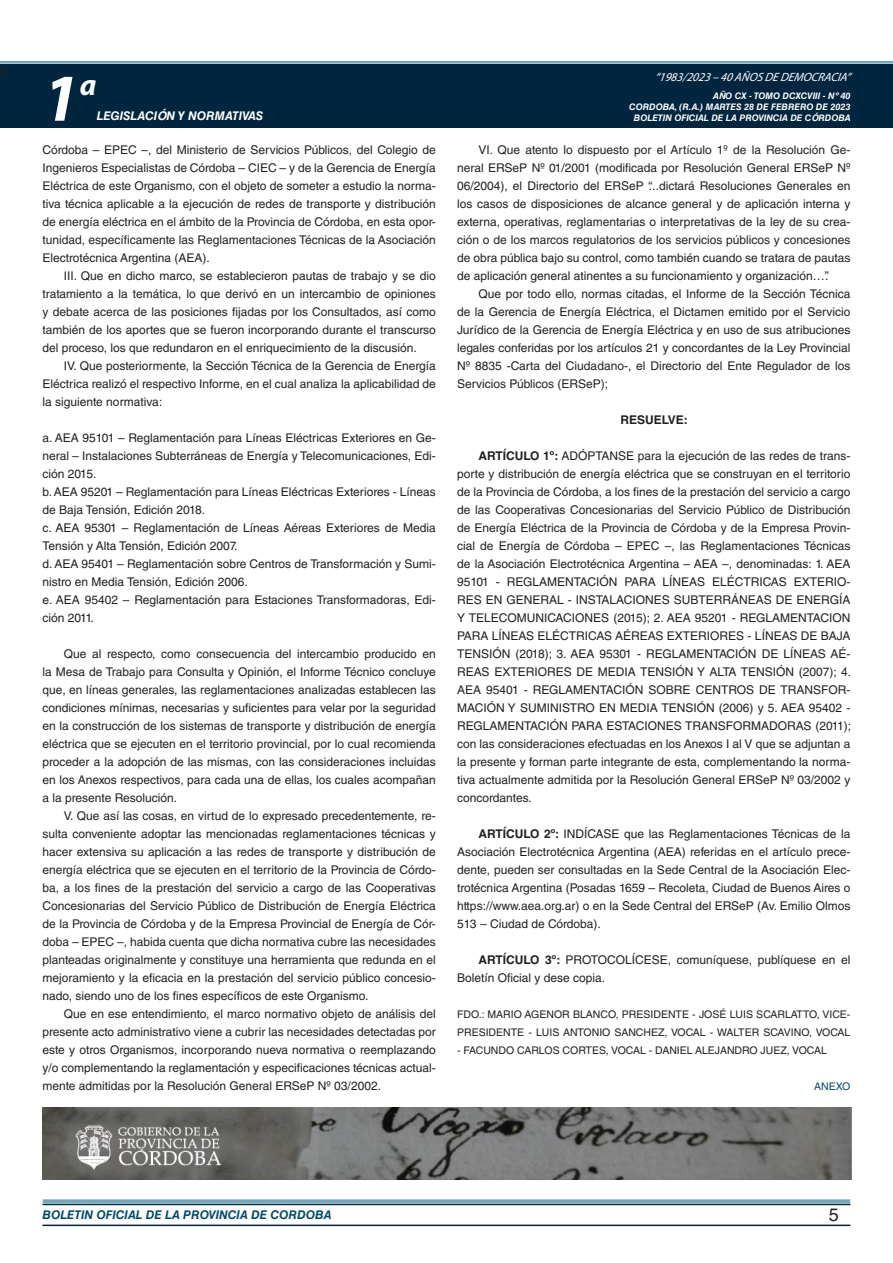
<style>
.page{position:relative;width:893px;height:1263px;background:#fff}
.page>*{position:absolute;margin:0;border:0;box-sizing:border-box;transform-origin:0 0}
.t1{font:italic 700 67.5px "Myriad Pro";color:#fff}
.t2{font:italic 700 30px "Myriad Pro";color:#fff}
.t3{font:18px "Minion Pro";color:#231f20}
.t4{font:18px "Helvetica LT Std";color:#231f20}
.TEXTO_BASE{font:12px/18px "Helvetica LT Std";color:#231f20;text-align:justify}
.t5{font:italic 700 12px "Helvetica LT Std";color:#004b6c}
.t6{font:italic 12px "Myriad Pro";color:#fff}
.t7{font:italic 700 12px "Helvetica LT Std";color:#fff}
.RESUELVE{font:700 12px "Helvetica LT Std";color:#231f20}
.FIRMA{font:10.5px/18px "Helvetica LT Std";color:#231f20}
.ANEXO{font:10.5px "Helvetica LT Std";color:#004b6c}
.t8{font:italic 700 9px/10.8px "Helvetica LT Std";color:#fff;text-align:right}
.s1{font-weight:700}
</style>
<div class="page">
<div style="left:0;top:61px;width:893px;height:6px;background:#fff;opacity:.75"></div>
<div style="left:0;top:64px;width:893px;height:64px;background:#00263f"></div>
<hr style="left:43px;top:1224px;width:807px;height:2px;background:#00263f">
<div style="left:42px;top:1198px;width:809px;height:8px;background:#fff;opacity:.75"></div>
<img style="left:43px;top:1108px;width:808px;height:72px">
<h3 class="t3" style="left:0;top:59px;width:10px">4</h3>
<h1 class="t1" style="left:43px;top:54px;width:38px">1</h1>
<h2 class="t2" style="left:80px;top:66px;width:18px">a</h2>
<p class="t7" style="left:97px;top:109px;width:168px">LEGISLACIÓN Y NORMATIVAS</p>
<p class="TEXTO_BASE" style="left:43px;top:141px;width:395px">Córdoba – EPEC –, del Ministerio de Servicios Públicos, del Colegio de Ingenieros Especialistas de Córdoba – CIEC – y de la Gerencia de Energía Eléctrica de este Organismo, con el objeto de someter a estudio la norma&shy;tiva técnica aplicable a la ejecución de redes de transporte y distribución de energía eléctrica en el ámbito de la Provincia de Córdoba, en esta opor&shy;tunidad, específicamente las Reglamentaciones Técnicas de la Asociación Electrotécnica Argentina (AEA).</p>
<p class="TEXTO_BASE" style="left:43px;top:267px;width:395px;text-indent:21px">III. Que en dicho marco, se establecieron pautas de trabajo y se dio tratamiento a la temática, lo que derivó en un intercambio de opiniones y debate acerca de las posiciones fijadas por los Consultados, así como también de los aportes que se fueron incorporando durante el transcurso del proceso, los que redundaron en el enriquecimiento de la discusión.</p>
<p class="TEXTO_BASE" style="left:43px;top:357px;width:395px;text-indent:21px">IV. Que posteriormente, la Sección Técnica de la Gerencia de Energía Eléctrica realizó el respectivo Informe, en el cual analiza la aplicabilidad de la siguiente normativa:</p>
<p class="TEXTO_BASE" style="left:43px;top:429px;width:395px">a. AEA 95101 – Reglamentación para Líneas Eléctricas Exteriores en Ge&shy;neral – Instalaciones Subterráneas de Energía y Telecomunicaciones, Edi&shy;ción 2015.</p>
<p class="TEXTO_BASE" style="left:43px;top:483px;width:395px">b. AEA 95201 – Reglamentación para Líneas Eléctricas Exteriores - Líneas de Baja Tensión, Edición 2018.</p>
<p class="TEXTO_BASE" style="left:43px;top:519px;width:395px">c. AEA 95301 – Reglamentación de Líneas Aéreas Exteriores de Media<br>Tensión y Alta Tensión, Edición 2007.</p>
<p class="TEXTO_BASE" style="left:43px;top:555px;width:395px">d. AEA 95401 – Reglamentación sobre Centros de Transformación y Sumi&shy;nistro en Media Tensión, Edición 2006.</p>
<p class="TEXTO_BASE" style="left:43px;top:591px;width:395px">e. AEA 95402 – Reglamentación para Estaciones Transformadoras, Edi&shy;ción 2011.</p>
<p class="TEXTO_BASE" style="left:43px;top:645px;width:395px;text-indent:21px">Que al respecto, como consecuencia del intercambio producido en la Mesa de Trabajo para Consulta y Opinión, el Informe Técnico concluye que, en líneas generales, las reglamentaciones analizadas establecen las condiciones mínimas, necesarias y suficientes para velar por la seguridad en la construcción de los sistemas de transporte y distribución de energía eléctrica que se ejecuten en el territorio provincial, por lo cual recomienda proceder a la adopción de las mismas, con las consideraciones incluidas en los Anexos respectivos, para cada una de ellas, los cuales acompañan a la presente Resolución.</p>
<p class="TEXTO_BASE" style="left:43px;top:807px;width:395px;text-indent:21px">V. Que así las cosas, en virtud de lo expresado precedentemente, re&shy;sulta conveniente adoptar las mencionadas reglamentaciones técnicas y hacer extensiva su aplicación a las redes de transporte y distribución de energía eléctrica que se ejecuten en el territorio de la Provincia de Córdo&shy;ba, a los fines de la prestación del servicio a cargo de las Cooperativas Concesionarias del Servicio Público de Distribución de Energía Eléctrica de la Provincia de Córdoba y de la Empresa Provincial de Energía de Cór&shy;doba – EPEC –, habida cuenta que dicha normativa cubre las necesidades planteadas originalmente y constituye una herramienta que redunda en el mejoramiento y la eficacia en la prestación del servicio público concesio&shy;nado, siendo uno de los fines específicos de este Organismo.</p>
<p class="TEXTO_BASE" style="left:43px;top:1005px;width:395px;text-indent:21px">Que en ese entendimiento, el marco normativo objeto de análisis del presente acto administrativo viene a cubrir las necesidades detectadas por este y otros Organismos, incorporando nueva normativa o reemplazando y/o complementando la reglamentación y especificaciones técnicas actual&shy;mente admitidas por la Resolución General ERSeP Nº 03/2002.</p>
<p class="t6" style="left:655px;top:70px;width:197px">“ 1983/2023 – 40 AÑOS DE DEMOCRACIA”</p>
<p class="t8" style="left:629px;top:91px;width:223px">AÑO CX - TOMO DCXCVIII - Nº 40<br>CORDOBA, (R.A.) MARTES 28 DE FEBRERO DE 2023<br>BOLETIN OFICIAL DE LA PROVINCIA DE CÓRDOBA</p>
<p class="TEXTO_BASE" style="left:457px;top:141px;width:395px;text-indent:21px">VI. Que atento lo dispuesto por el Artículo 1º de la Resolución Ge&shy;neral ERSeP Nº 01/2001 (modificada por Resolución General ERSeP Nº 06/2004), el Directorio del ERSeP “...dictará Resoluciones Generales en los casos de disposiciones de alcance general y de aplicación interna y externa, operativas, reglamentarias o interpretativas de la ley de su crea&shy;ción o de los marcos regulatorios de los servicios públicos y concesiones de obra pública bajo su control, como también cuando se tratara de pautas de aplicación general atinentes a su funcionamiento y organización…”.</p>
<p class="TEXTO_BASE" style="left:457px;top:285px;width:395px;text-indent:21px">Que por todo ello, normas citadas, el Informe de la Sección Técnica de la Gerencia de Energía Eléctrica, el Dictamen emitido por el Servicio Jurídico de la Gerencia de Energía Eléctrica y en uso de sus atribuciones legales conferidas por los artículos 21 y concordantes de la Ley Provincial Nº 8835 -Carta del Ciudadano-, el Directorio del Ente Regulador de los Servicios Públicos (ERSeP);</p>
<p class="RESUELVE" style="left:620px;top:412px;width:69px">RESUELVE:</p>
<p class="TEXTO_BASE" style="left:457px;top:447px;width:396px;text-indent:21px"><span class="s1">ARTÍCULO 1º:</span> ADÓPTANSE para la ejecución de las redes de trans&shy;porte y distribución de energía eléctrica que se construyan en el territorio de la Provincia de Córdoba, a los fines de la prestación del servicio a cargo de las Cooperativas Concesionarias del Servicio Público de Distribución de Energía Eléctrica de la Provincia de Córdoba y de la Empresa Provin&shy;cial de Energía de Córdoba – EPEC –, las Reglamentaciones Técnicas de la Asociación Electrotécnica Argentina – AEA –, denominadas: 1. AEA 95101 - REGLAMENTACIÓN PARA LÍNEAS ELÉCTRICAS EXTERIO-RES EN GENERAL - INSTALACIONES SUBTERRÁNEAS DE ENERGÍA Y TELECOMUNICACIONES (2015); 2. AEA 95201 - REGLAMENTACION PARA LÍNEAS ELÉCTRICAS AÉREAS EXTERIORES - LÍNEAS DE BAJA TENSIÓN (2018); 3. AEA 95301 - REGLAMENTACIÓN DE LÍNEAS AÉ-REAS EXTERIORES DE MEDIA TENSIÓN Y ALTA TENSIÓN (2007); 4.<br>AEA 95401 - REGLAMENTACIÓN SOBRE CENTROS DE TRANSFOR-MACIÓN Y SUMINISTRO EN MEDIA TENSIÓN (2006) y 5. AEA 95402 - REGLAMENTACIÓN PARA ESTACIONES TRANSFORMADORAS (2011); con las consideraciones efectuadas en los Anexos I al V que se adjuntan a la presente y forman parte integrante de esta, complementando la norma&shy;tiva actualmente admitida por la Resolución General ERSeP Nº 03/2002 y concordantes.</p>
<p class="TEXTO_BASE" style="left:457px;top:825px;width:395px;text-indent:21px"><span class="s1">ARTÍCULO 2º:</span> INDÍCASE que las Reglamentaciones Técnicas de la Asociación Electrotécnica Argentina (AEA) referidas en el artículo prece&shy;dente, pueden ser consultadas en la Sede Central de la Asociación Elec&shy;trotécnica Argentina (Posadas 1659 – Recoleta, Ciudad de Buenos Aires o https://www.aea.org.ar) o en la Sede Central del ERSeP (Av. Emilio Olmos 513 – Ciudad de Córdoba).</p>
<p class="TEXTO_BASE" style="left:457px;top:951px;width:395px;text-indent:21px"><span class="s1">ARTÍCULO 3º:</span> PROTOCOLÍCESE, comuníquese, publíquese en el<br>Boletín Oficial y dese copia.</p>
<p class="FIRMA" style="left:457px;top:1005px;width:395px">FDO.: MARIO AGENOR BLANCO, PRESIDENTE - JOSÉ LUIS SCARLATTO, VICE-<br>PRESIDENTE - LUIS ANTONIO SANCHEZ, VOCAL - WALTER SCAVINO, VOCAL</p>
<p class="FIRMA" style="left:457px;top:1041px;width:371px">- FACUNDO CARLOS CORTES, VOCAL - DANIEL ALEJANDRO JUEZ, VOCAL</p>
<p class="ANEXO" style="left:814px;top:1080px;width:38px">ANEXO</p>
<p class="t5" style="left:43px;top:1208px;width:290px">BOLETIN OFICIAL DE LA PROVINCIA DE CORDOBA</p>
<h3 class="t4" style="left:829px;top:1204px;width:12px">5</h3>
</div>
